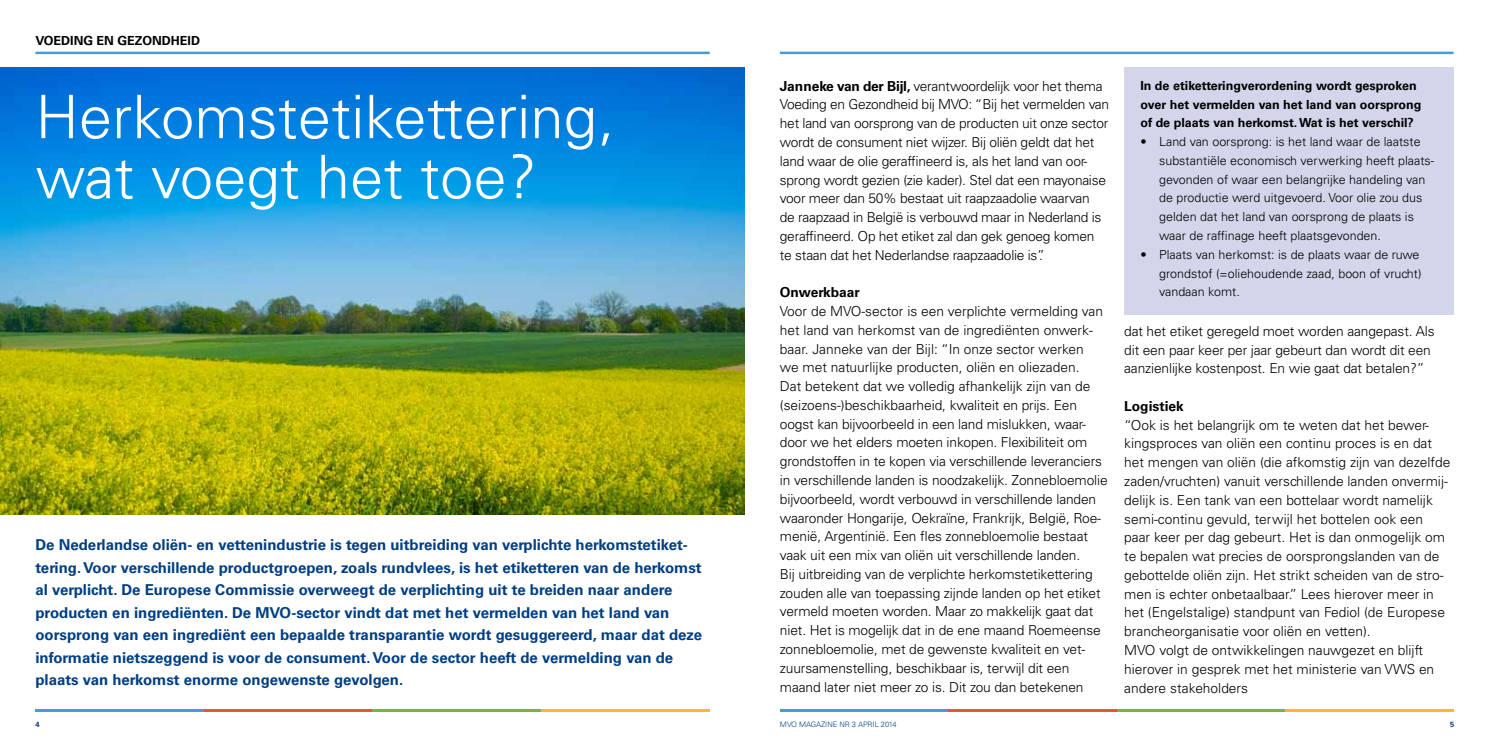
<style>
.page{position:relative;width:1489px;height:745px;background:#fff}
.page>*{position:absolute;margin:0;border:0;box-sizing:border-box;transform-origin:0 0}
.t1{font:300 60px/60px "Univers LT Std";color:#fff}
.t2{font:700 15px/22.5px "Univers LT Std";color:#003e83}
.t3{font:300 13.75px/18.8px "Univers LT Std";letter-spacing:-.01em;color:#000}
.t4{font:700 13.75px "Univers LT Std";color:#000}
.t5{font:300 12.5px/18.8px "Univers LT Std";color:#000}
.t6{font:700 12.5px/18.8px "Univers LT Std";color:#000}
.t7{font:300 7.5px "Univers LT Std";color:#003e83}
.t8{font:700 7.5px "Univers LT Std";color:#003e83}
.s1{font-weight:700}
</style>
<div class="page">
<hr style="left:780px;top:709px;width:168px;height:2px;background:#459dd2">
<hr style="left:948px;top:709px;width:168px;height:2px;background:#e85245">
<hr style="left:1116px;top:709px;width:169px;height:2px;background:#79b14a">
<hr style="left:1285px;top:709px;width:168px;height:2px;background:#fabc20">
<hr style="left:35px;top:709px;width:169px;height:2px;background:#459dd2">
<hr style="left:204px;top:709px;width:168px;height:2px;background:#e85245">
<hr style="left:372px;top:709px;width:169px;height:2px;background:#79b14a">
<hr style="left:541px;top:709px;width:168px;height:2px;background:#fabc20">
<img style="left:0;top:67px;width:744px;height:447px">
<hr style="left:35px;top:52px;width:674px;height:2px;background:#459dd2">
<hr style="left:780px;top:52px;width:673px;height:2px;background:#459dd2">
<div style="left:1124px;top:67px;width:329px;height:248px;background:#d3d6ea"></div>
<p class="t6" style="left:35px;top:31px;width:27px">VOEDING</p>
<p class="t6" style="left:97px;top:31px;width:30px">EN GEZ</p>
<p class="t6" style="left:142px;top:31px;width:19px">ONDHEID</p>
<h1 class="t1" style="left:35px;top:87px;width:581px">Herkomstetikettering, wat voegt het toe?</h1>
<p class="t2" style="left:35px;top:533px;width:668px">De Nederlandse oliën- en vettenindustrie is tegen uitbreiding van verplichte herkomstetiket&shy;tering. Voor verschillende productgroepen, zoals rundvlees, is het etiketteren van de herkomst al verplicht. De Europese Commissie overweegt de verplichting uit te breiden naar andere producten en ingrediënten. De MVO-sector vindt dat met het vermelden van het land van oorsprong van een ingrediënt een bepaalde transparantie wordt gesuggereerd, maar dat deze informatie nietszeggend is voor de consument. Voor de sector heeft de vermelding van de plaats van herkomst enorme ongewenste gevolgen.</p>
<p class="t3" style="left:780px;top:76px;width:331px"><span class="s1">Janneke van der Bijl,</span> verantwoordelijk voor het thema Voeding en Gezondheid bij MVO: “Bij het vermelden van het land van oorsprong van de producten uit onze sector wordt de consument niet wijzer. Bij oliën geldt dat het land waar de olie geraffineerd is, als het land van oor&shy;sprong wordt gezien (zie kader). Stel dat een mayonaise voor meer dan 50% bestaat uit raapzaadolie waarvan<br>de raapzaad in België is verbouwd maar in Nederland is geraffineerd. Op het etiket zal dan gek genoeg komen te staan dat het Nederlandse raapzaadolie is”.</p>
<p class="t4" style="left:780px;top:284px;width:81px">Onwerkbaar</p>
<p class="t3" style="left:780px;top:301px;width:329px">Voor de MVO-sector is een verplichte vermelding van het land van herkomst van de ingrediënten onwerk&shy;baar. Janneke van der Bijl: “In onze sector werken<br>we met natuurlijke producten, oliën en oliezaden.<br>Dat betekent dat we volledig afhankelijk zijn van de (seizoens-)beschikbaarheid, kwaliteit en prijs. Een oogst kan bijvoorbeeld in een land mislukken, waar&shy;door we het elders moeten inkopen. Flexibiliteit om grondstoffen in te kopen via verschillende leveranciers in verschillende landen is noodzakelijk. Zonnebloemolie bijvoorbeeld, wordt verbouwd in verschillende landen waaronder Hongarije, Oekraïne, Frankrijk, België, Roe&shy;menië, Argentinië. Een fles zonnebloemolie bestaat vaak uit een mix van oliën uit verschillende landen.<br>Bij uitbreiding van de verplichte herkomstetikettering zouden alle van toepassing zijnde landen op het etiket vermeld moeten worden. Maar zo makkelijk gaat dat niet. Het is mogelijk dat in de ene maand Roemeense zonnebloemolie, met de gewenste kwaliteit en vet&shy;zuursamenstelling, beschikbaar is, terwijl dit een maand later niet meer zo is. Dit zou dan betekenen</p>
<p class="t6" style="left:1140px;top:76px;width:282px">In de etiketteringverordening wordt gesproken over het vermelden van het land van oorsprong of de plaats van herkomst. Wat is het verschil?</p>
<p class="t5" style="left:1159px;top:132px;width:276px;text-indent:-19px">• Land van oorsprong: is het land waar de laatste substantiële economisch verwerking heeft plaats&shy;gevonden of waar een belangrijke handeling van de productie werd uitgevoerd. Voor olie zou dus gelden dat het land van oorsprong de plaats is waar de raffinage heeft plaatsgevonden.</p>
<p class="t5" style="left:1159px;top:245px;width:264px;text-indent:-19px">• Plaats van herkomst: is de plaats waar de ruwe grondstof (=oliehoudende zaad, boon of vrucht) vandaan komt.</p>
<p class="t3" style="left:1124px;top:321px;width:312px">dat het etiket geregeld moet worden aangepast. Als dit een paar keer per jaar gebeurt dan wordt dit een aanzienlijke kostenpost. En wie gaat dat betalen?”</p>
<p class="t4" style="left:1124px;top:397px;width:61px">Logistiek</p>
<p class="t3" style="left:1124px;top:415px;width:327px">“Ook is het belangrijk om te weten dat het bewer&shy;kingsproces van oliën een continu proces is en dat het mengen van oliën (die afkomstig zijn van dezelfde zaden/vruchten) vanuit verschillende landen onvermij&shy;delijk is. Een tank van een bottelaar wordt namelijk semi-continu gevuld, terwijl het bottelen ook een paar keer per dag gebeurt. Het is dan onmogelijk om te bepalen wat precies de oorsprongslanden van de gebottelde oliën zijn. Het strikt scheiden van de stro&shy;men is echter onbetaalbaar.” Lees hierover meer in het (Engelstalige) standpunt van Fediol (de Europese brancheorganisatie voor oliën en vetten).<br>MVO volgt de ontwikkelingen nauwgezet en blijft hierover in gesprek met het ministerie van VWS en andere stakeholders</p>
<p class="t8" style="left:35px;top:720px;width:6px">4</p>
<p class="t7" style="left:780px;top:719px;width:118px">MVO MAGAZINE NR 3 APRIL 2014</p>
<p class="t8" style="left:1449px;top:720px;width:6px">5</p>
</div>
